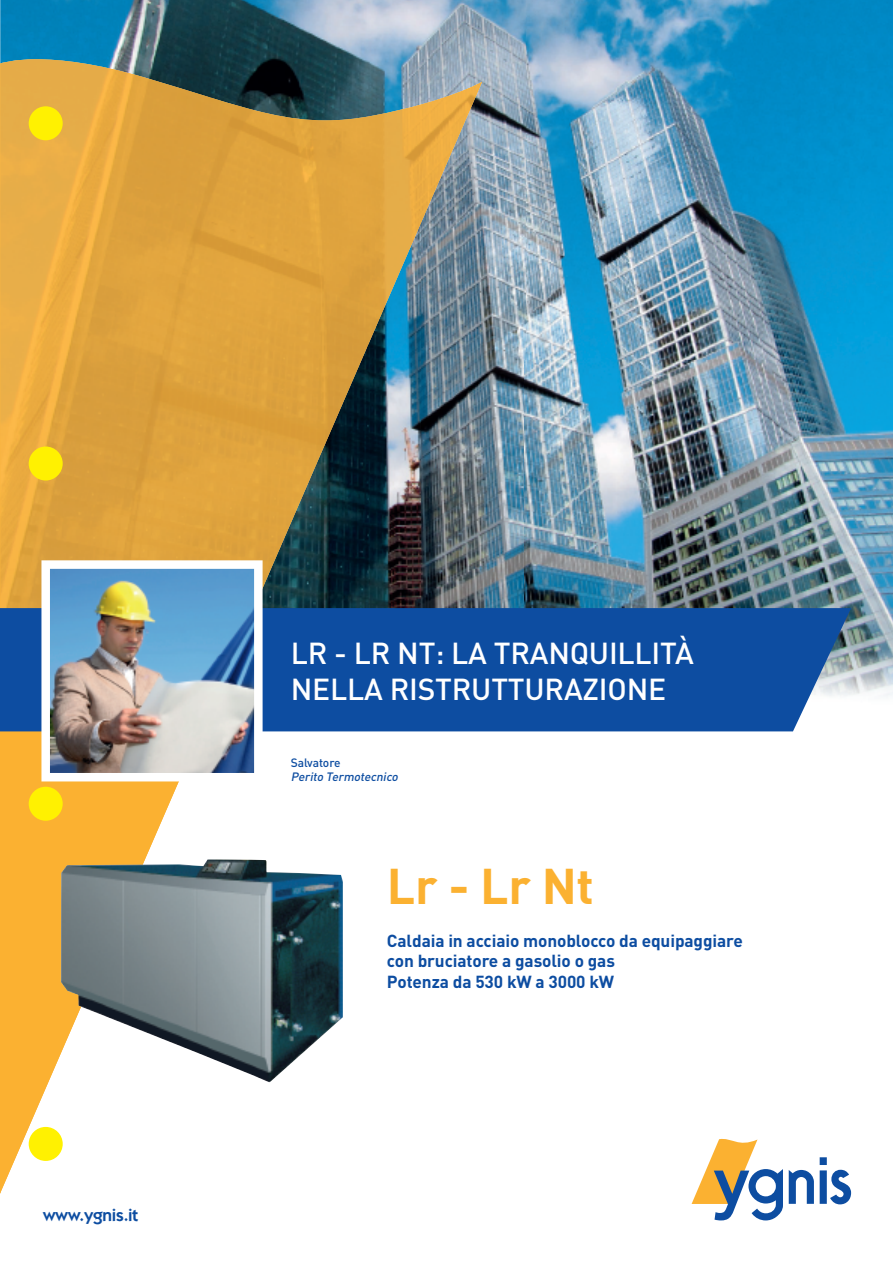
<style>
.page{position:relative;width:893px;height:1263px;background:#fff}
.page>*{position:absolute;margin:0;border:0;box-sizing:border-box;transform-origin:0 0}
.t1{font:700 49.5px "DIN";color:#fbb131}
.t2{font:500 30px/36px "DIN";letter-spacing:-.005em;color:#fff}
.t3{font:700 17.25px/20.7px "DIN";letter-spacing:-.005em;color:#0d4da1}
.t4{font:600 17.25px "Itc Kabel";color:#0d4da1}
.t5{font:italic 500 12px "DIN";color:#0d4da1}
.t6{font:500 12px "DIN";letter-spacing:-.01em;color:#0d4da1}
</style>
<div class="page">
<img style="left:526px;top:0;width:367px;height:696px">
<img style="left:211px;top:0;width:315px;height:154px">
<img style="left:0;top:0;width:211px;height:59px">
<img style="left:421px;top:154px;width:105px;height:454px">
<img style="left:368px;top:329px;width:53px;height:279px">
<img style="left:316px;top:467px;width:52px;height:141px">
<img style="left:268px;top:577px;width:48px;height:31px">
<svg style="left:0;top:731px;width:179px;height:462px;fill:#fbb131"></svg>
<img style="left:375px;top:82px;width:107px;height:130px">
<img style="left:0;top:59px;width:268px;height:549px">
<img style="left:267px;top:113px;width:109px;height:354px">
<img style="left:375px;top:211px;width:51px;height:118px">
<img style="left:267px;top:466px;width:49px;height:111px">
<div style="left:0;top:608px;width:851px;height:123px;background:#0d4da1"></div>
<img style="left:41px;top:560px;width:222px;height:221px">
<svg style="left:692px;top:1138px;width:91px;height:82px"></svg>
<svg style="left:789px;top:1170px;width:25px;height:34px"></svg>
<svg style="left:820px;top:1157px;width:31px;height:47px"></svg>
<img style="left:61px;top:859px;width:282px;height:223px">
<div style="left:29px;top:106px;width:34px;height:34px;background:#fff101;border-radius:50%"></div>
<div style="left:29px;top:446px;width:34px;height:34px;background:#fff101;border-radius:50%"></div>
<div style="left:29px;top:787px;width:34px;height:34px;background:#fff101;border-radius:50%"></div>
<div style="left:29px;top:1127px;width:34px;height:34px;background:#fff101;border-radius:50%"></div>
<p class="t4" style="left:43px;top:1205px;width:96px">www.ygnis.it</p>
<h2 class="t2" style="left:291px;top:634px;width:404px">LR - LR NT: LA TRANQUILLITÀ<br>NELLA RISTRUTTURAZIONE</h2>
<p class="t6" style="left:291px;top:755px;width:51px">SALVATORE</p>
<p class="t5" style="left:291px;top:769px;width:111px">Perito termotecnico</p>
<h1 class="t1" style="left:387px;top:854px;width:209px">Lr - Lr Nt</h1>
<p class="t3" style="left:387px;top:929px;width:357px">Caldaia in acciaio monoblocco da equipaggiare con bruciatore a gasolio o gas<br>Potenza da 530 kW a 3000 kW</p>
</div>
